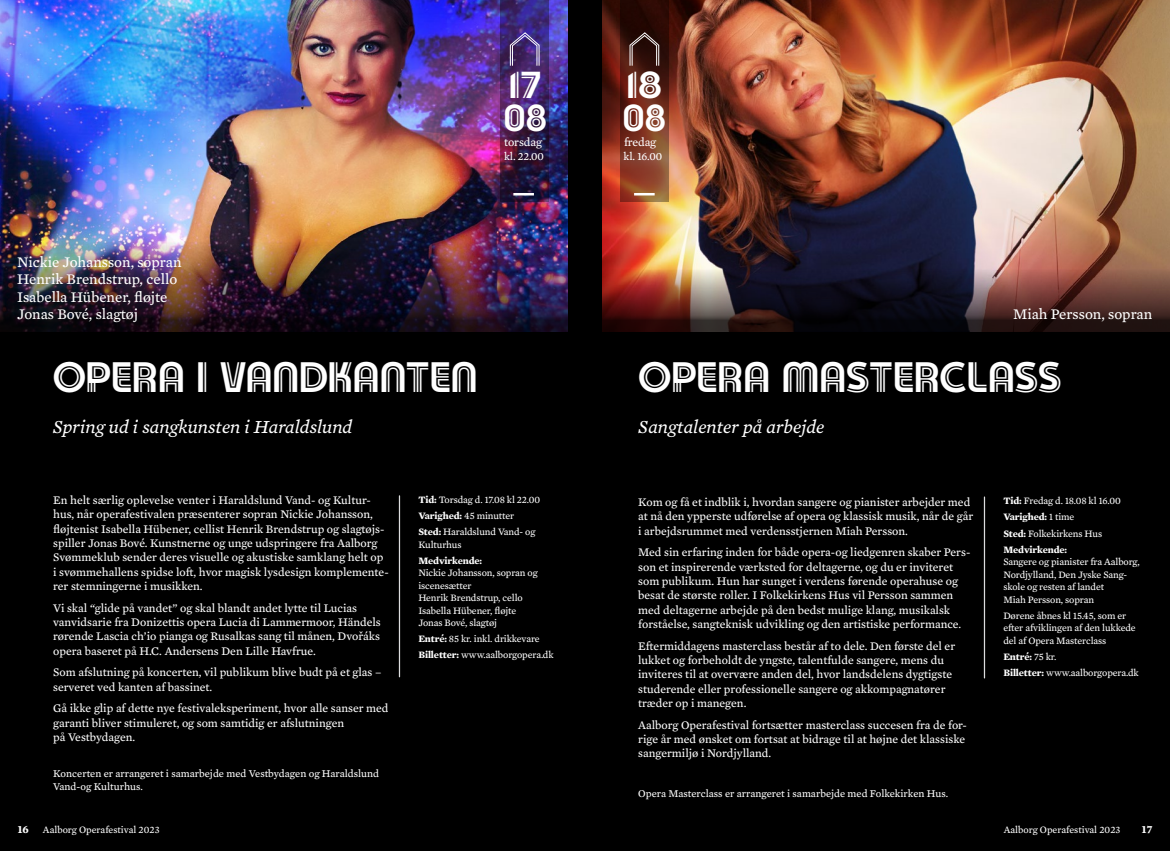
<style>
.page{position:relative;width:1170px;height:851px;background:#fff}
.page>*{position:absolute;margin:0;border:0;box-sizing:border-box;transform-origin:0 0}
.t1{font:42.5px "Musikkens Hus Diva";color:#fff}
.t2{font:37.5px/32.5px "Musikkens Hus Diva";color:#fff;scale:1.13 1}
.t3{font:italic 18.75px "Mercury Text G3";color:#fff}
.t4{font:15px/17.5px "Mercury Text G3";color:#fff}
.t5{font:12px "Mercury Text G3";letter-spacing:-.01em;color:#fff}
.t6{font:11.88px/14.4px "Mercury Text G3";color:#fff}
.t7{font:11.25px "Mercury Text G3";letter-spacing:-.01em;color:#fff}
.t8{font:700 11.25px "Mercury Text G3";color:#fff}
.t9{font:10.62px/13.1px "Mercury Text G3";color:#fff}
.t10{font:10px/12.5px "Mercury Text G3";letter-spacing:-.01em;color:#fff}
.t11{font:700 10px "Mercury Text G3";letter-spacing:-.01em;color:#fff}
.s1{font-style:italic}
.s2{font-weight:700}
</style>
<div class="page">
<div style="left:585px;top:0;width:584px;height:850px;background:#000"></div>
<div style="left:0;top:0;width:585px;height:850px;background:#000"></div>
<hr style="left:399px;top:496px;width:1px;height:180px;background:#dcddde">
<hr style="left:983px;top:497px;width:2px;height:180px;background:#dcddde">
<img style="left:0;top:0;width:567px;height:230px">
<img style="left:0;top:230px;width:567px;height:102px">
<img style="left:501px;top:0;width:48px;height:202px">
<hr style="left:513px;top:193px;width:21px;height:2px;background:#fff">
<svg style="left:509px;top:32px;width:31px;height:35px"></svg>
<img style="left:602px;top:0;width:567px;height:264px">
<img style="left:602px;top:264px;width:567px;height:68px">
<svg style="left:620px;top:0;width:49px;height:202px"></svg>
<svg style="left:629px;top:32px;width:30px;height:35px"></svg>
<hr style="left:634px;top:193px;width:20px;height:2px;background:#fff">
<h2 class="t2" style="left:503px;top:68px;width:40px">17<br>08</h2>
<p class="t5" style="left:504px;top:133px;width:39px">torsdag</p>
<p class="t7" style="left:504px;top:148px;width:41px">kl. 22.00</p>
<p class="t4" style="left:17px;top:252px;width:166px">Nickie Johansson, sopran<br>Henrik Brendstrup, cello<br>Isabella Hübener, fløjte<br>Jonas Bové, slagtøj</p>
<h1 class="t1" style="left:53px;top:353px;width:426px">OPERA I VANDKANTEN</h1>
<h3 class="t3" style="left:53px;top:413px;width:301px">Spring ud i sangkunsten i Haraldslund</h3>
<p class="t6" style="left:53px;top:492px;width:337px">En helt særlig oplevelse venter i Haraldslund Vand- og Kultur&shy;hus, når operafestivalen præsenterer sopran Nickie Johansson, fløjtenist Isabella Hübener, cellist Henrik Brendstrup og slagtøjs&shy;spiller Jonas Bové. Kunstnerne og unge udspringere fra Aalborg Svømmeklub sender deres visuelle og akustiske samklang helt op i svømmehallens spidse loft, hvor magisk lysdesign komplemente&shy;rer stemningerne i musikken.</p>
<p class="t6" style="left:53px;top:599px;width:329px">Vi skal <span class="s1">“</span>glide på vandet” og skal blandt andet lytte til Lucias vanvidsarie fra Donizettis opera Lucia di Lammermoor, Händels rørende Lascia ch’io pianga og Rusalkas sang til månen, Dvořáks opera baseret på H.C. Andersens Den Lille Havfrue.</p>
<p class="t6" style="left:53px;top:664px;width:330px">Som afslutning på koncerten, vil publikum blive budt på et glas – serveret ved kanten af bassinet.</p>
<p class="t6" style="left:53px;top:700px;width:337px">Gå ikke glip af dette nye festivaleksperiment, hvor alle sanser med garanti bliver stimuleret, og som samtidig er afslutningen<br>på Vestbydagen.</p>
<p class="t9" style="left:53px;top:765px;width:327px">Koncerten er arrangeret i samarbejde med Vestbydagen og Haraldslund<br>Vand-og Kulturhus.</p>
<p class="t10" style="left:418px;top:491px;width:123px;line-height:16px"><span class="s2">Tid:</span> Torsdag d. 17.08 kl 22.00<br><span class="s2">Varighed:</span> 45 minutter<br><span class="s2">Sted:</span> Haraldslund Vand- og</p>
<p class="t10" style="left:418px;top:537px;width:45px">Kulturhus</p>
<p class="t11" style="left:418px;top:552px;width:65px">Medvirkende:</p>
<p class="t10" style="left:418px;top:566px;width:121px">Nickie Johansson, sopran og iscenesætter<br>Henrik Brendstrup, cello<br>Isabella Hübener, fløjte<br>Jonas Bové, slagtøj</p>
<p class="t10" style="left:418px;top:630px;width:137px;line-height:16px"><span class="s2">Entré:</span> 85 kr. inkl. drikkevare<br><span class="s2">Billetter:</span> www.aalborgopera.dk</p>
<h2 class="t2" style="left:622px;top:68px;width:40px">18<br>08</h2>
<p class="t5" style="left:624px;top:133px;width:34px">fredag</p>
<p class="t7" style="left:623px;top:148px;width:40px">kl. 16.00</p>
<p class="t4" style="left:1013px;top:305px;width:140px">Miah Persson, sopran</p>
<h1 class="t1" style="left:638px;top:353px;width:424px">OPERA MASTERCLASS</h1>
<h3 class="t3" style="left:638px;top:413px;width:187px">Sangtalenter på arbejde</h3>
<p class="t6" style="left:638px;top:494px;width:336px">Kom og få et indblik i, hvordan sangere og pianister arbejder med at nå den ypperste udførelse af opera og klassisk musik, når de går i arbejdsrummet med verdensstjernen Miah Persson.</p>
<p class="t6" style="left:638px;top:544px;width:334px">Med sin erfaring inden for både opera-og liedgenren skaber Pers&shy;son et inspirerende værksted for deltagerne, og du er inviteret som publikum. Hun har sunget i verdens førende operahuse og besat de største roller. I Folkekirkens Hus vil Persson sammen med deltagerne arbejde på den bedst mulige klang, musikalsk forståelse, sangteknisk udvikling og den artistiske performance.</p>
<p class="t6" style="left:638px;top:637px;width:318px">Eftermiddagens masterclass består af to dele. Den første del er lukket og forbeholdt de yngste, talentfulde sangere, mens du inviteres til at overvære anden del, hvor landsdelens dygtigste studerende eller professionelle sangere og akkompagnatører træder op i manegen.</p>
<p class="t6" style="left:638px;top:716px;width:330px">Aalborg Operafestival fortsætter masterclass succesen fra de for&shy;rige år med ønsket om fortsat at bidrage til at højne det klassiske sangermiljø i Nordjylland.</p>
<p class="t9" style="left:638px;top:786px;width:311px">Opera Masterclass er arrangeret i samarbejde med Folkekirken Hus.</p>
<p class="t10" style="left:1003px;top:492px;width:119px;line-height:16px"><span class="s2">Tid:</span> Fredag d. 18.08 kl 16.00<br><span class="s2">Varighed:</span> 1 time<br><span class="s2">Sted:</span> Folkekirkens Hus<br><span class="s2">Medvirkende:</span></p>
<p class="t10" style="left:1003px;top:555px;width:138px">Sangere og pianister fra Aalborg,<br>Nordjylland, Den Jyske Sang&shy;skole og resten af landet<br>Miah Persson, sopran</p>
<p class="t10" style="left:1003px;top:608px;width:134px">Dørene åbnes kl 15.45, som er efter afviklingen af den lukkede del af Opera Masterclass</p>
<p class="t10" style="left:1003px;top:647px;width:137px;line-height:16px"><span class="s2">Entré:</span> 75 kr.<br><span class="s2">Billetter:</span> www.aalborgopera.dk</p>
<p class="t8" style="left:18px;top:820px;width:13px">16</p>
<p class="t10" style="left:43px;top:823px;width:118px">Aalborg Operafestival 2023</p>
<p class="t10" style="left:1003px;top:823px;width:118px">Aalborg Operafestival 2023</p>
<p class="t8" style="left:1141px;top:820px;width:12px">17</p>
</div>
